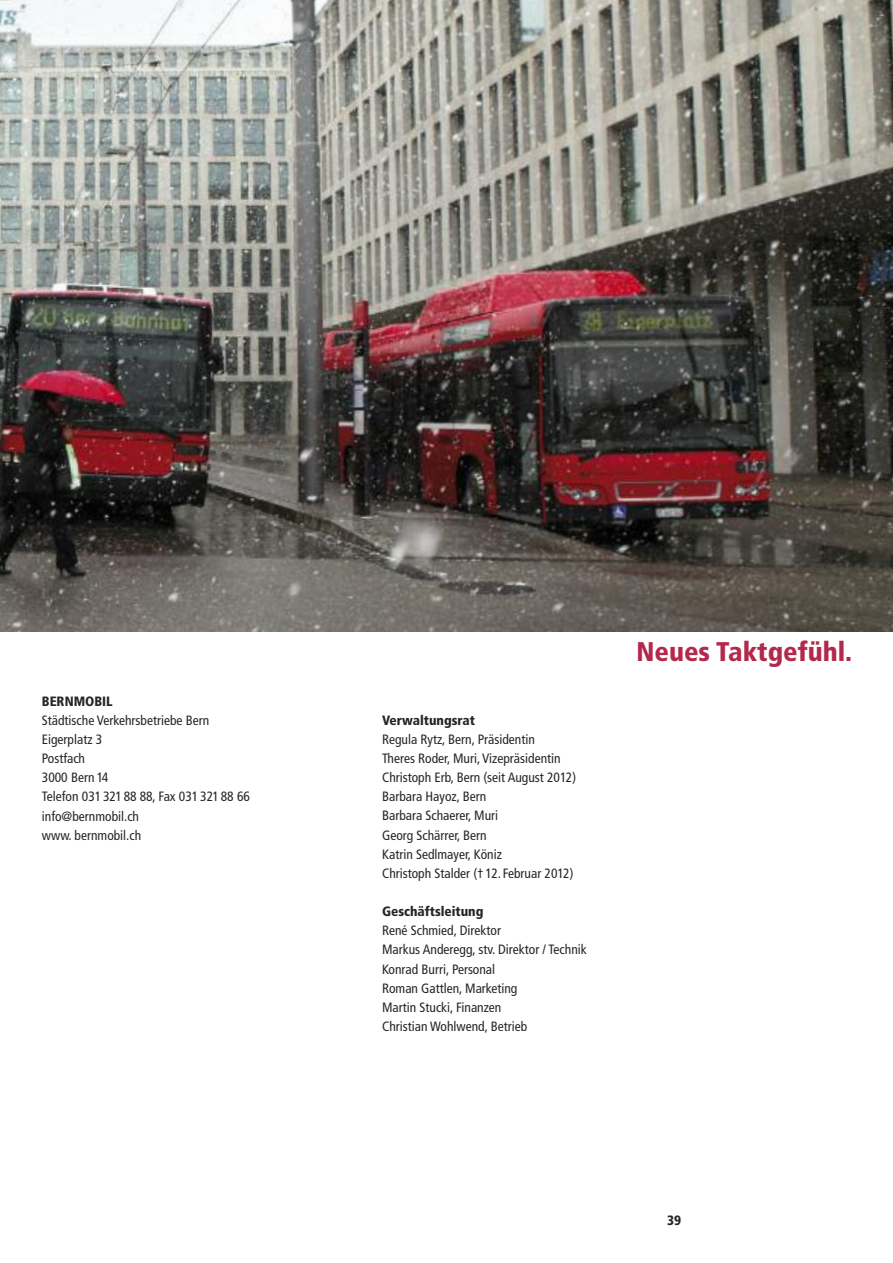
<style>
.page{position:relative;width:893px;height:1263px;background:#fff}
.page>*{position:absolute;margin:0;border:0;box-sizing:border-box;transform-origin:0 0}
.t1{font:900 condensed 27px "Frutiger";color:#b3284c}
.t2{font:condensed 13.5px/19.2px "Frutiger";color:#272627}
.t3{font:900 condensed 13.5px "Frutiger";color:#272627}
</style>
<div class="page">
<img style="left:0;top:0;width:893px;height:631px">
<p class="t3" style="left:42px;top:696px;width:72px">BERNMOBIL</p>
<p class="t2" style="left:42px;top:712px;width:210px">Städtische Verkehrsbetriebe Bern<br>Eigerplatz 3<br>Postfach<br>3000 Bern 14<br>Telefon 031 321 88 88, Fax 031 321 88 66 info@bernmobil.ch<br>www. bernmobil.ch</p>
<p class="t3" style="left:382px;top:715px;width:94px">Verwaltungsrat</p>
<p class="t2" style="left:382px;top:731px;width:195px">Regula Rytz, Bern, Präsidentin<br>Theres Roder, Muri, Vizepräsidentin<br>Christoph Erb, Bern (seit August 2012)<br>Barbara Hayoz, Bern<br>Barbara Schaerer, Muri<br>Georg Schärrer, Bern<br>Katrin Sedlmayer, Köniz<br>Christoph Stalder († 12. Februar 2012)</p>
<p class="t3" style="left:382px;top:906px;width:103px">Geschäftsleitung</p>
<p class="t2" style="left:382px;top:922px;width:206px">René Schmied, Direktor<br>Markus Anderegg, stv. Direktor / Technik<br>Konrad Burri, Personal<br>Roman Gattlen, Marketing<br>Martin Stucki, Finanzen<br>Christian Wohlwend, Betrieb</p>
<h1 class="t1" style="left:637px;top:641px;width:217px">Neues Taktgefühl.</h1>
<p class="t3" style="left:667px;top:1214px;width:16px">39</p>
</div>
